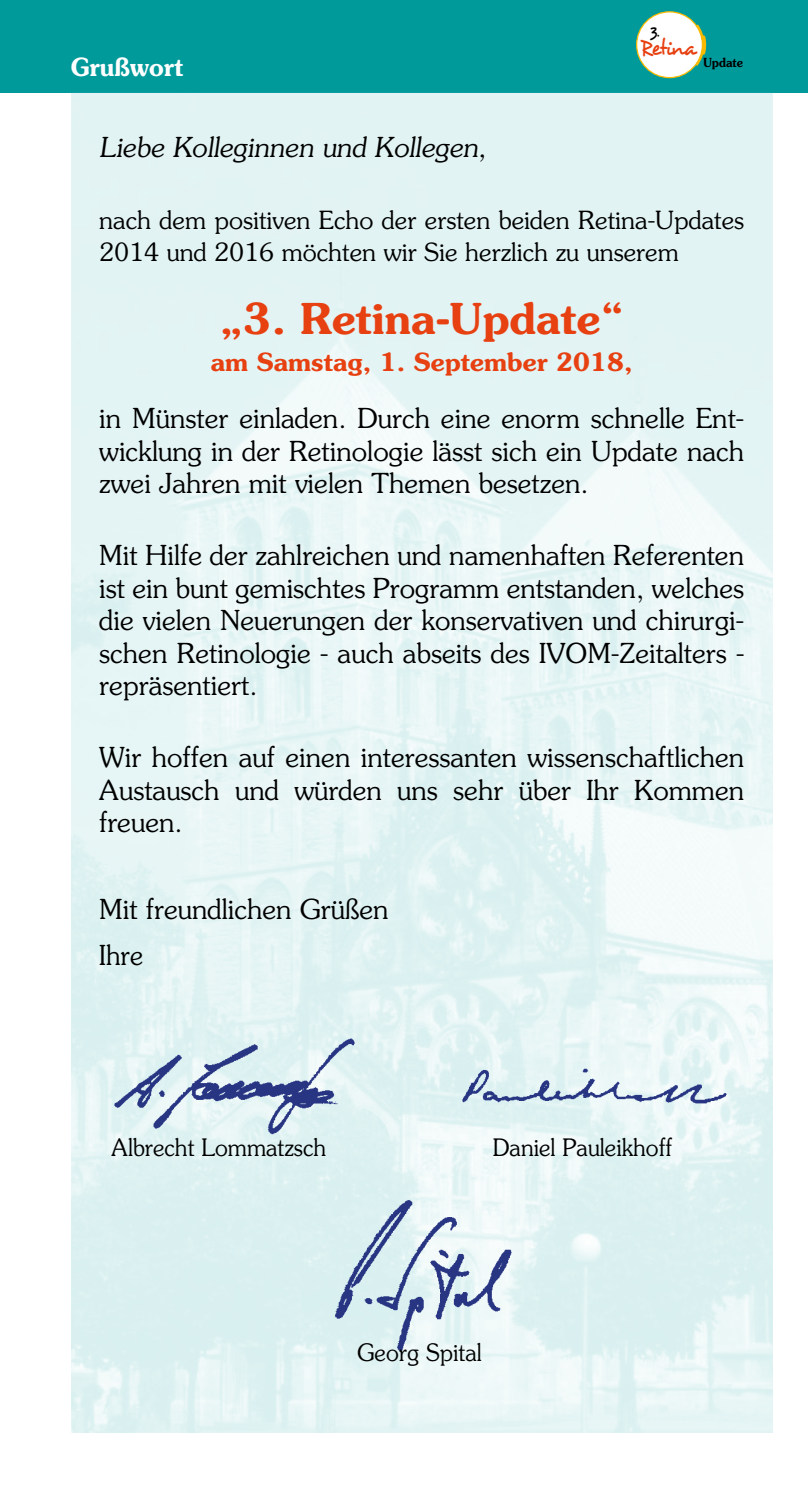
<style>
.page{position:relative;width:808px;height:1489px;background:#fff}
.page>*{position:absolute;margin:0;border:0;box-sizing:border-box;transform-origin:0 0}
.t1{font:600 42.5px "Souvenir";color:#e74011}
.t2{font:300 27.5px/32.5px "Souvenir";color:#000;text-align:justify}
.t3{font:300 25px/32.5px "Souvenir";color:#000}
.t4{font:600 25px "Souvenir";color:#e74011}
.t5{font:600 25px "Souvenir";color:#fff;scale:.95 1}
.t6{font:300 24px "Souvenir";color:#000;scale:.95 1}
.t7{font:22.75px "Desyrel";letter-spacing:-.06em;color:#e74011;scale:.9 1}
.t8{font:18px "Desyrel";color:#000;scale:.9 1}
.t9{font:600 12.5px "Souvenir";color:#000;scale:.9 1}
</style>
<div class="page">
<div style="left:0;top:0;width:808px;height:92px;background:#009a9b"></div>
<img style="left:71px;top:92px;width:701px;height:1339px">
<img style="left:100px;top:1031px;width:266px;height:111px">
<img style="left:453px;top:1056px;width:284px;height:61px">
<img style="left:323px;top:1191px;width:193px;height:166px">
<div style="left:637px;top:12px;width:65px;height:66px;background:#fff;border-radius:50%"></div>
<div style="left:636px;top:11px;width:67px;height:67px;border:1px solid #fbba00;border-radius:50%"></div>
<svg style="left:640px;top:23px;width:67px;height:45px"></svg>
<p class="t5" style="left:71px;top:51px;width:120px">Grußwort</p>
<p class="t2" style="left:99px;top:130px;width:393px">Liebe Kolleginnen und Kollegen,</p>
<p class="t8" style="left:649px;top:20px;width:12px">3.</p>
<p class="t7" style="left:641px;top:34px;width:63px">Retina</p>
<p class="t9" style="left:703px;top:54px;width:46px">Update</p>
<p class="t3" style="left:99px;top:203px;width:646px">nach dem positiven Echo der ersten beiden Retina-Updates<br>2014 und 2016 möchten wir Sie herzlich zu unserem</p>
<h1 class="t1" style="left:220px;top:291px;width:405px">„3. Retina-Update“</h1>
<p class="t4" style="left:211px;top:346px;width:424px">am Samstag, 1. September 2018,</p>
<p class="t2" style="left:99px;top:401px;width:646px">in Münster einladen. Durch eine enorm schnelle Ent&shy;wicklung in der Retinologie lässt sich ein Update nach zwei Jahren mit vielen Themen besetzen.</p>
<p class="t2" style="left:99px;top:538px;width:646px">Mit Hilfe der zahlreichen und namenhaften Referenten ist ein bunt gemischtes Programm entstanden, welches die vielen Neuerungen der konservativen und chirurgi&shy;schen Retinologie - auch abseits des IVOM-Zeitalters - repräsentiert.</p>
<p class="t2" style="left:99px;top:740px;width:646px">Wir hoffen auf einen interessanten wissenschaftlichen Austausch und würden uns sehr über Ihr Kommen freuen.</p>
<p class="t2" style="left:99px;top:884px;width:291px;line-height:46.8px">Mit freundlichen Grüßen<br>Ihre</p>
<p class="t6" style="left:112px;top:1132px;width:228px">Albrecht Lommatzsch</p>
<p class="t6" style="left:493px;top:1132px;width:191px">Daniel Pauleikhoff</p>
<p class="t6" style="left:357px;top:1337px;width:133px">Georg Spital</p>
</div>
